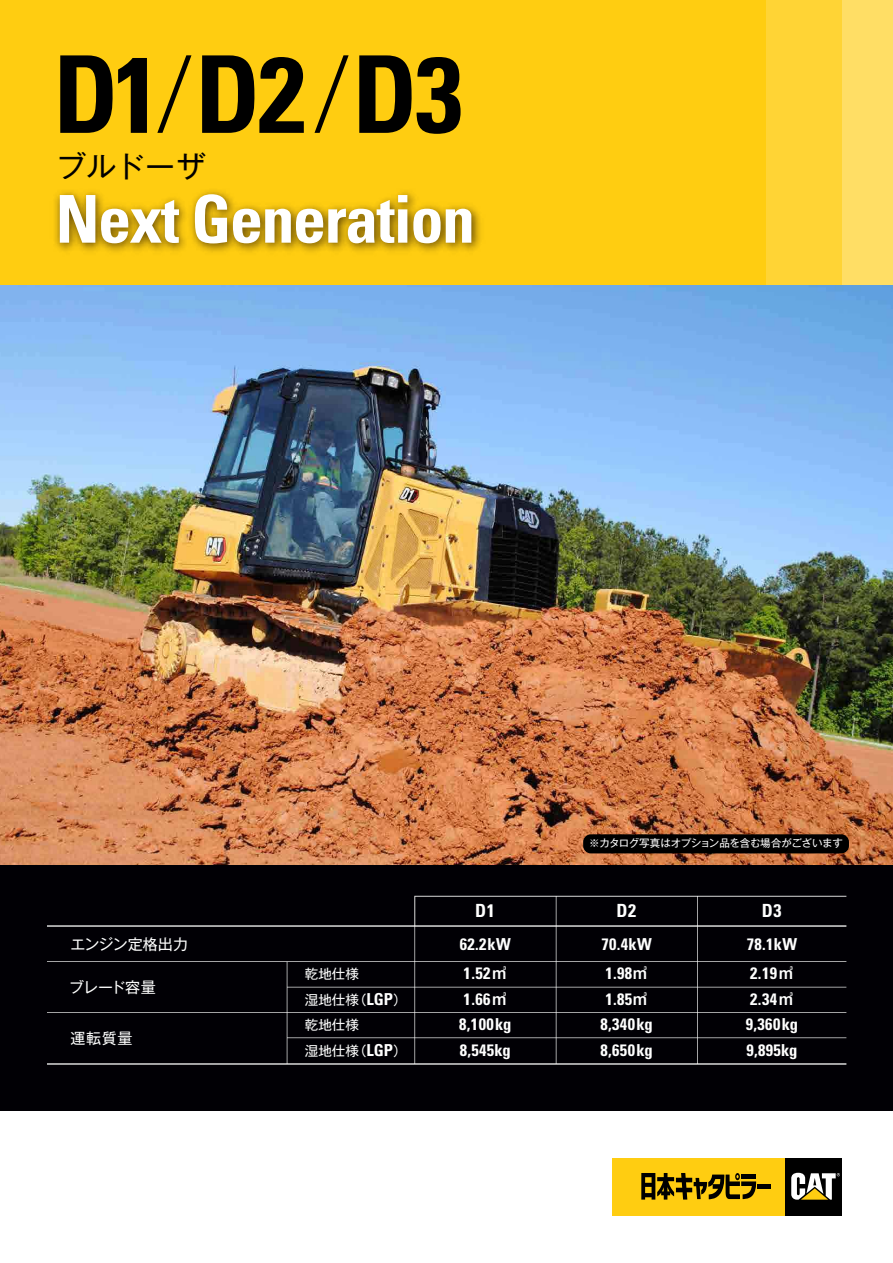
<style>
.page{position:relative;width:893px;height:1263px;background:#fff}
.page>*{position:absolute;margin:0;border:0;box-sizing:border-box;transform-origin:0 0}
.t1{font:700 condensed 107.25px "Univers LT Std";color:#000}
.t2{font:700 condensed 66px "Univers LT Std";letter-spacing:-.02em;color:#fff}
.t3{font:30px "Gothic MB101 Pr 5";letter-spacing:.005em;color:#000}
.t4{font:700 condensed 18.15px "Univers LT Std";color:#fff}
.t5{font:700 condensed 16.5px/25.5px "Univers LT Std";letter-spacing:.025em;color:#fff}
.t6{font:15px "Gothic MB101 Pr 5";letter-spacing:-.005em;color:#fff}
.t7{font:13.5px "Gothic MB101 Pr 5";color:#fff}
.t8{font:10.5px "Gothic MB101 Pr 5";letter-spacing:-.04em;color:#fff}
.s1{font-family:"Gothic MB101 Pr 5";font-weight:400;font-stretch:normal;font-size:98.4px}
.s2{font-family:"Univers LT Std";font-weight:700;font-stretch:condensed;font-size:16.5px}
.s3{font-family:"Gothic MB101 Pr 5 De";font-stretch:normal;font-size:15px}
</style>
<div class="page">
<img style="left:0;top:285px;width:893px;height:580px">
<div style="left:0;top:865px;width:893px;height:245px;background:#010005"></div>
<div style="left:583px;top:834px;width:266px;height:19px;background:#000;border-radius:8px"></div>
<div style="left:0;top:0;width:766px;height:285px;background:#ffcd11"></div>
<div style="left:766px;top:0;width:76px;height:285px;background:#ffd435"></div>
<div style="left:842px;top:0;width:51px;height:285px;background:#ffde65"></div>
<img style="left:55px;top:190px;width:426px;height:63px">
<div style="left:785px;top:1158px;width:57px;height:57px;background:#000"></div>
<svg style="left:791px;top:1173px;width:49px;height:27px"></svg>
<div style="left:612px;top:1158px;width:173px;height:57px;background:#ffcd11"></div>
<hr style="left:757px;top:1184px;width:13px;height:4px;background:#000">
<svg style="left:641px;top:1173px;width:115px;height:27px"></svg>
<svg style="left:47px;top:896px;width:799px;height:168px"></svg>
<h1 class="t1" style="left:53px;top:29px;width:411px">D1<span class="s1">/</span>D2<span class="s1">/</span>D3</h1>
<h3 class="t3" style="left:56px;top:141px;width:151px">ブルドーザ</h3>
<h2 class="t2" style="left:56px;top:179px;width:421px">Next Generation</h2>
<p class="t6" style="left:70px;top:931px;width:119px">エンジン定格出力</p>
<p class="t6" style="left:69px;top:974px;width:88px">ブレード容量</p>
<p class="t6" style="left:70px;top:1026px;width:63px">運転質量</p>
<p class="t7" style="left:305px;top:963px;width:55px">乾地仕様</p>
<p class="t7" style="left:305px;top:988px;width:103px">湿地仕様（<span class="s2">LGP</span>）</p>
<p class="t7" style="left:305px;top:1014px;width:55px">乾地仕様</p>
<p class="t7" style="left:305px;top:1039px;width:103px">湿地仕様（<span class="s2">LGP</span>）</p>
<p class="t4" style="left:475px;top:900px;width:21px">D1</p>
<p class="t5" style="left:460px;top:929px;width:53px;line-height:29.1px">62.2kW<br>1.52<span class="s3">㎥</span></p>
<p class="t5" style="left:459px;top:986px;width:54px">1.66<span class="s3">㎥<br></span>8,100kg<br>8,545kg</p>
<p class="t8" style="left:589px;top:835px;width:255px">※カタログ写真はオプション品を含む場合がございます</p>
<p class="t4" style="left:616px;top:900px;width:21px">D2</p>
<p class="t5" style="left:601px;top:929px;width:52px;line-height:29.1px">70.4kW<br>1.98<span class="s3">㎥</span></p>
<p class="t5" style="left:600px;top:986px;width:54px;text-align:center">1.85<span class="s3">㎥<br></span>8,340kg<br>8,650kg</p>
<p class="t4" style="left:762px;top:900px;width:21px">D3</p>
<p class="t5" style="left:747px;top:929px;width:52px;line-height:29.1px">78.1kW<br>2.19<span class="s3">㎥</span></p>
<p class="t5" style="left:746px;top:986px;width:54px">2.34<span class="s3">㎥<br></span>9,360kg<br>9,895kg</p>
</div>
